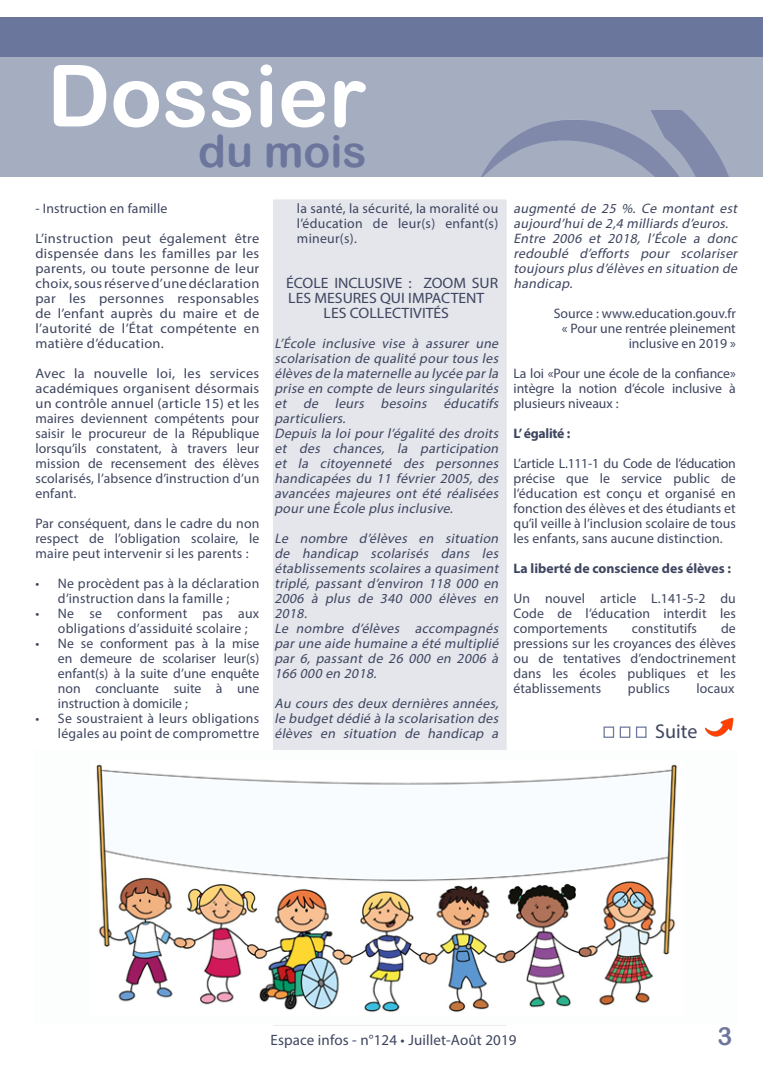
<style>
.page{position:relative;width:780px;height:1088px;background:#fff}
.page>*{position:absolute;margin:0;border:0;box-sizing:border-box;transform-origin:0 0}
.t1{font:85.75px "Arial Rounded MT Bold";color:#fff}
.t2{font:44.5px "Arial Rounded MT Bold";color:#6c769c}
.t3{font:25px "Arial Rounded MT Bold";color:#6c769c}
.t4{font:20px "Myriad Pro";color:#3e455f}
.texte_article{font:15px/15px "Myriad Pro";color:#3e455f;scale:1.05 1}
.texte_article-2{font:15px "Myriad Pro";color:#3e455f}
.texte_article-3{font:13.75px/15px "Myriad Pro";letter-spacing:.01em;color:#3e455f;text-align:justify}
.texte_article-4{font:italic 13.75px/15px "Myriad Pro";letter-spacing:.025em;color:#3e455f;text-align:justify}
.texte_article-5{font:13.75px/15px "Myriad Pro";letter-spacing:.01em;color:#3e455f;text-align:justify;scale:1.05 1}
.texte_article-6{font:700 13.75px "Myriad Pro";color:#3e455f}
.texte_article-7{font:700 13.75px "Myriad Pro";letter-spacing:-.02em;color:#3e455f}
</style>
<div class="page">
<div style="left:272px;top:198px;width:236px;height:829px;background:#e4e6ec;border:1px solid #fff"></div>
<div style="left:0;top:57px;width:762px;height:120px;background:#a5aec1"></div>
<div style="left:0;top:18px;width:762px;height:39px;background:#6b769c"></div>
<img style="left:705px;top:717px;width:29px;height:20px">
<div style="left:636px;top:726px;width:10px;height:12px;background:#fff;border:1px solid #6c769c"></div>
<div style="left:619px;top:726px;width:11px;height:12px;background:#fff;border:1px solid #6c769c"></div>
<div style="left:603px;top:726px;width:11px;height:12px;background:#fff;border:1px solid #6c769c"></div>
<div style="left:35px;top:750px;width:702px;height:274px;background:#fcfdfd"></div>
<img style="left:96px;top:764px;width:581px;height:248px">
<img style="left:481px;top:111px;width:248px;height:66px">
<p class="t1" style="left:47px;top:45px;width:321px">Dossier</p>
<p class="t2" style="left:198px;top:125px;width:170px">du mois</p>
<p class="texte_article-3" style="left:35px;top:200px;width:133px">- Instruction en famille</p>
<p class="texte_article-5" style="left:35px;top:230px;width:215px">L’instruction peut également être dispensée dans les familles par les parents, ou toute personne de leur choix, sous réserve d’une déclaration par les personnes responsables de l’enfant auprès du maire et de l’autorité de l’État compétente en matière d’éducation.</p>
<p class="texte_article-5" style="left:35px;top:365px;width:215px">Avec la nouvelle loi, les services académiques organisent désormais un contrôle annuel (article 15) et les maires deviennent compétents pour saisir le procureur de la République lorsqu’ils constatent, à travers leur mission de recensement des élèves scolarisés, l’absence d’instruction d’un enfant.</p>
<p class="texte_article-3" style="left:35px;top:515px;width:225px">Par conséquent, dans le cadre du non respect de l’obligation scolaire, le maire peut intervenir si les parents :</p>
<p class="texte_article-3" style="left:35px;top:575px;width:225px;text-align:center">• Ne procèdent pas à la déclaration d’instruction dans la famille ;</p>
<p class="texte_article-3" style="left:58px;top:605px;width:203px;text-indent:-23px">• Ne se conforment pas aux obligations d’assiduité scolaire ;</p>
<p class="texte_article-3" style="left:58px;top:635px;width:203px;text-indent:-23px">• Ne se conforment pas à la mise en demeure de scolariser leur(s) enfant(s) à la suite d’une enquête non concluante suite à une instruction à domicile ;</p>
<p class="texte_article-3" style="left:35px;top:710px;width:225px;text-align:right">• Se soustraient à leurs obligations légales au point de compromettre</p>
<p class="texte_article-3" style="left:297px;top:200px;width:203px">la santé, la sécurité, la moralité ou l’éducation de leur(s) enfant(s) mineur(s).</p>
<p class="texte_article" style="left:286px;top:275px;width:203px">ÉCOLE INCLUSIVE : ZOOM SUR<br>LES MESURES QUI IMPACTENT</p>
<p class="texte_article" style="left:323px;top:305px;width:121px">LES COLLECTIVITÉS</p>
<p class="texte_article-4" style="left:274px;top:335px;width:228px">L’École inclusive vise à assurer une scolarisation de qualité pour tous les élèves de la maternelle au lycée parla prise en compte de leurs singularités et de leurs besoins éducatifs particuliers.</p>
<p class="texte_article-4" style="left:274px;top:425px;width:228px">Depuis la loi pour l’égalité des droits et des chances, la participation et la citoyenneté des personnes handicapées du 11 février 2005, des avancées majeures ont été réalisées pourune École plus inclusive.</p>
<p class="texte_article-4" style="left:274px;top:530px;width:228px">Le nombre d’élèves en situation de handicap scolarisés dans les établissements scolaires a quasiment triplé, passant d’environ 118 000 en 2006 à plus de 340 000 élèves en 2018.</p>
<p class="texte_article-4" style="left:274px;top:620px;width:228px">Le nombre d’élèves accompagnés parune aide humaine a été multiplié par 6, passant de 26 000 en 2006 à 166 000 en 2018.</p>
<p class="texte_article-4" style="left:274px;top:695px;width:228px">Au cours des deux dernières années, le budgetdédié à la scolarisation des élèves en situation de handicap a</p>
<p class="texte_article-4" style="left:513px;top:200px;width:228px">augmenté de 25 %. Ce montant est aujourd’huide 2,4 milliards d’euros.</p>
<p class="texte_article-4" style="left:513px;top:230px;width:228px">Entre 2006 et 2018, l’École a donc redoublé d’efforts pour scolariser toujours plus d’élèves en situation de handicap.</p>
<p class="texte_article-3" style="left:553px;top:305px;width:183px">Source : www.education.gouv.fr</p>
<p class="texte_article-3" style="left:562px;top:320px;width:175px;text-align:right">« Pour une rentrée pleinement inclusive en 2019 »</p>
<p class="texte_article-3" style="left:513px;top:365px;width:224px">La loi «Pour une école de la confiance» intègre la notion d’école inclusive à plusieurs niveaux :</p>
<p class="texte_article-7" style="left:513px;top:424px;width:58px">L’ égalité :</p>
<p class="texte_article-3" style="left:513px;top:455px;width:224px">L’article L.111-1 du Code de l’éducation précise que le service public de l’éducation est conçu et organisé en fonction des élèves et des étudiants et qu’il veille à l’inclusion scolaire de tous les enfants, sans aucune distinction.</p>
<p class="texte_article-6" style="left:513px;top:559px;width:219px">La liberté de conscience des élèves :</p>
<p class="texte_article-3" style="left:513px;top:590px;width:224px">Un nouvel article L.141-5-2 du Code de l’éducation interdit les comportements</p>
<p class="texte_article-3" style="left:631px;top:620px;width:67px">constitutifs</p>
<p class="texte_article-3" style="left:513px;top:620px;width:224px;text-indent:208px">de pressions sur les croyances des élèves ou de tentatives d’endoctrinement dans les écoles publiques et les établissements</p>
<p class="texte_article-3" style="left:627px;top:680px;width:44px">publics</p>
<p class="texte_article-3" style="left:696px;top:680px;width:40px">locaux</p>
<p class="t4" style="left:655px;top:719px;width:44px">Suite</p>
<p class="texte_article-2" style="left:270px;top:1031px;width:247px">Espace infos - n°124 • Juillet-Août 2019</p>
<p class="t3" style="left:717px;top:1021px;width:16px">3</p>
</div>
